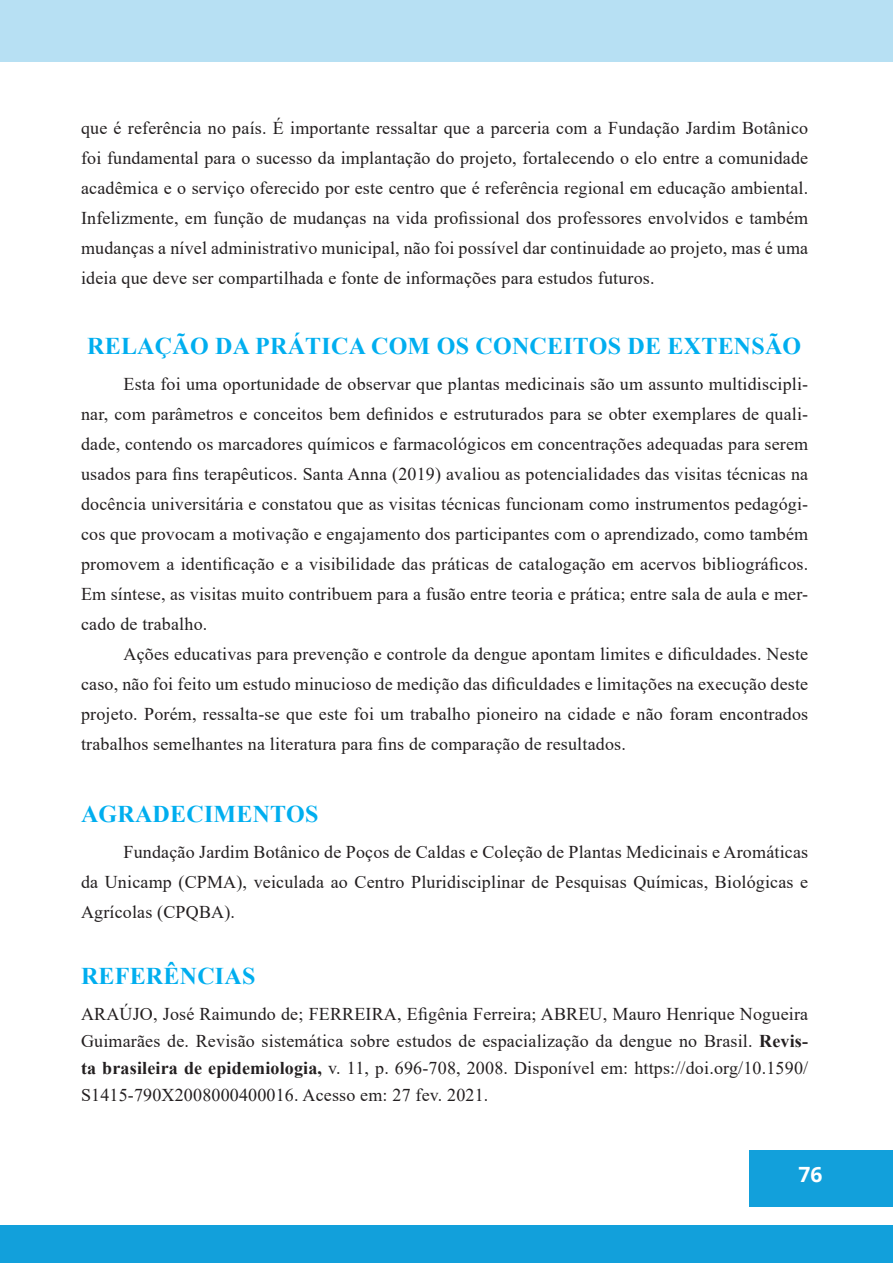
<style>
.page{position:relative;width:893px;height:1263px;background:#fff}
.page>*{position:absolute;margin:0;border:0;box-sizing:border-box;transform-origin:0 0}
.TÍTULO___ARTIGO{font:700 24px "Times New Roman";letter-spacing:.01em;color:#00aeef}
.t1{font:700 21px "Open Sans";color:#fff}
.TEXTO{font:18px/30px "Times New Roman";letter-spacing:.01em;color:#231f20;text-align:justify}
.Sem_recuo{font:18px/27px "Times New Roman";letter-spacing:.01em;color:#231f20;text-align:justify}
.s1{font-weight:700}
</style>
<div class="page">
<div style="left:0;top:0;width:893px;height:62px;background:#b7e0f3"></div>
<div style="left:749px;top:1150px;width:144px;height:57px;background:#12a0db"></div>
<div style="left:0;top:1225px;width:893px;height:38px;background:#12a0db"></div>
<p class="TEXTO" style="left:81px;top:112px;width:729px">que é referência no país. É importante ressaltar que a parceria com a Fundação Jardim Botânico foi fundamental para o sucesso da implantação do projeto, fortalecendo o elo entre a comunidade acadêmica e o serviço oferecido por este centro que é referência regional em educação ambiental.<br>Infelizmente, em função de mudanças na vida profissional dos professores envolvidos e também mudanças a nível administrativo municipal, não foi possível dar continuidade ao projeto, mas é uma ideia que deve ser compartilhada e fonte de informações para estudos futuros.</p>
<p class="TÍTULO___ARTIGO" style="left:87px;top:329px;width:716px">RELAÇÃO DA PRÁTICA COM OS CONCEITOS DE EXTENSÃO</p>
<p class="TEXTO" style="left:81px;top:368px;width:729px;text-indent:43px">Esta foi uma oportunidade de observar que plantas medicinais são um assunto multidiscipli&shy;nar, com parâmetros e conceitos bem definidos e estruturados para se obter exemplares de quali&shy;dade, contendo os marcadores químicos e farmacológicos em concentrações adequadas para serem usados para fins terapêuticos. Santa Anna (2019) avaliou as potencialidades das visitas técnicas na docência universitária e constatou que as visitas técnicas funcionam como instrumentos pedagógi&shy;cos que provocam a motivação e engajamento dos participantes com o aprendizado, como também promovem a identificação e a visibilidade das práticas de catalogação em acervos bibliográficos.<br>Em síntese, as visitas muito contribuem para a fusão entre teoria e prática; entre sala de aula e mer&shy;cado de trabalho.</p>
<p class="TEXTO" style="left:81px;top:638px;width:729px;text-indent:43px">Ações educativas para prevenção e controle da dengue apontam limites e dificuldades. Neste caso, não foi feito um estudo minucioso de medição das dificuldades e limitações na execução deste projeto. Porém, ressalta-se que este foi um trabalho pioneiro na cidade e não foram encontrados trabalhos semelhantes na literatura para fins de comparação de resultados.</p>
<p class="TÍTULO___ARTIGO" style="left:81px;top:797px;width:239px">AGRADECIMENTOS</p>
<p class="TEXTO" style="left:81px;top:836px;width:729px;text-indent:43px">Fundação Jardim Botânico de Poços de Caldas e Coleção de Plantas Medicinais e Aromáticas da Unicamp (CPMA), veiculada ao Centro Pluridisciplinar de Pesquisas Químicas, Biológicas e Agrícolas (CPQBA).</p>
<p class="TÍTULO___ARTIGO" style="left:81px;top:959px;width:176px">REFERÊNCIAS</p>
<p class="Sem_recuo" style="left:81px;top:1000px;width:729px">ARAÚJO, José Raimundo de; FERREIRA, Efigênia Ferreira; ABREU, Mauro Henrique Nogueira Guimarães de. Revisão sistemática sobre estudos de espacialização da dengue no Brasil. <span class="s1">Revis&shy;ta brasileira de epidemiologia,</span> v. 11, p. 696-708, 2008. Disponível em: https://doi.org/10.1590/ S1415-790X2008000400016. Acesso em: 27 fev. 2021.</p>
<p class="t1" style="left:799px;top:1160px;width:25px">76</p>
</div>
